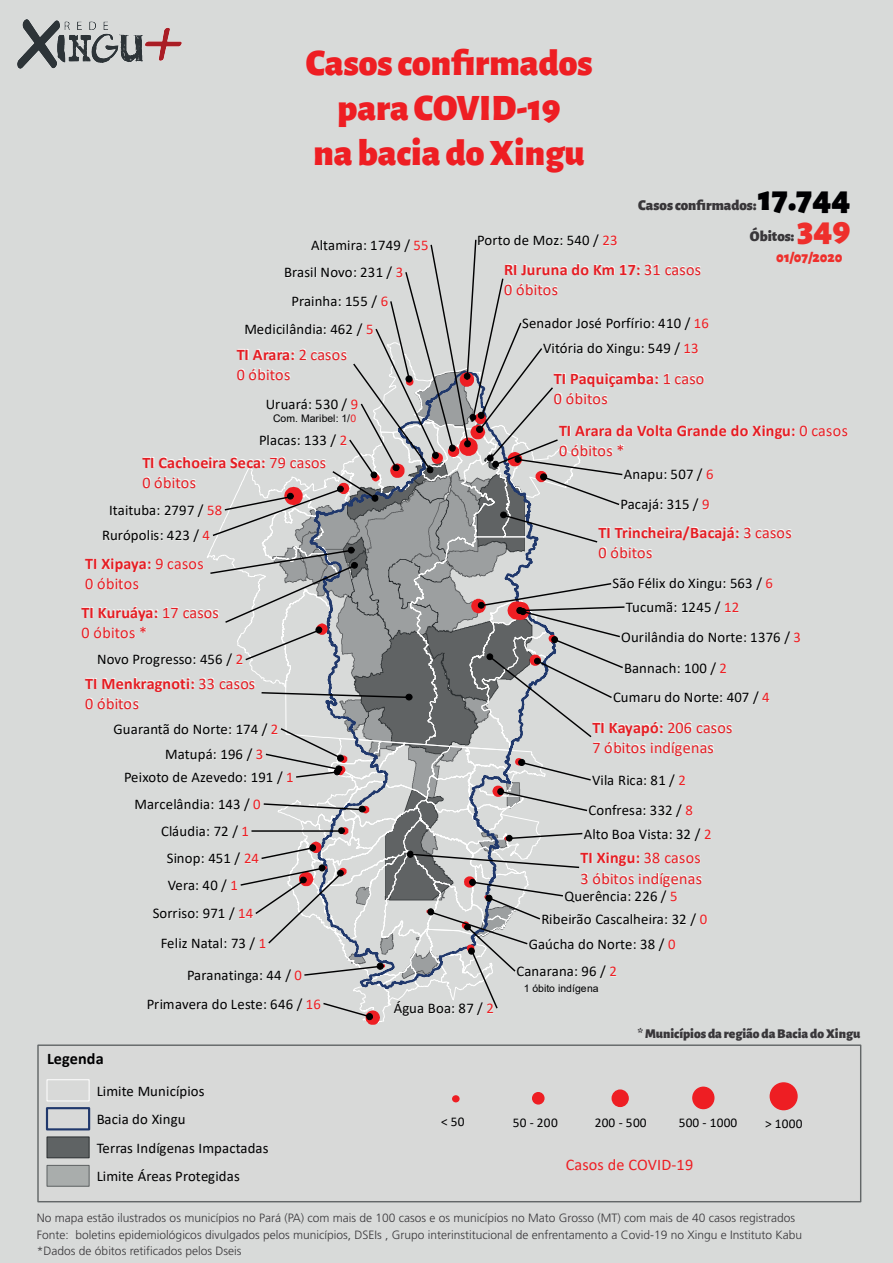
<style>
.page{position:relative;width:893px;height:1263px;background:#d8dad9}
.page>*{position:absolute;margin:0;border:0;box-sizing:border-box;transform-origin:0 0}
.t1{font:900 37.5px/45px "Alegreya Sans";color:#ee1e23;text-align:center}
.t2{font:900 36px "Alegreya Sans";color:#000002}
.t3{font:900 36px "Alegreya Sans";color:#ee2f2c}
.t4{font:700 16.2px/20.1px "Calibri";letter-spacing:.01em;color:#e41e24}
.t5{font:16.2px/20.1px "Calibri";letter-spacing:.01em;color:#e41e24}
.t6{font:16.2px "Calibri";letter-spacing:.01em;color:#ee1e23}
.t7{font:700 16.2px "Calibri";letter-spacing:.005em;color:#000001}
.t8{font:900 15px "Alegreya Sans";color:#39373a}
.t9{font:900 15px "Alegreya Sans";color:#ee302d}
.t10{font:14.7px/28.5px "Calibri";letter-spacing:.01em;color:#000001}
.t11{font:900 13.5px "Alegreya Sans";color:#39373a}
.t12{font:13.35px "Calibri";letter-spacing:.005em;color:#000001}
.t13{font:300 12px/16.5px "Frutiger";color:#39373a}
.t14{font:10.5px "Arial";letter-spacing:-.005em;color:#000001}
.s1{color:#ee1e23}
.s2{font-weight:700}
.s3{font-weight:400}
</style>
<div class="page">
<img style="left:17px;top:19px;width:165px;height:50px">
<svg style="left:207px;top:239px;width:418px;height:786px"></svg>
<div style="left:37px;top:1044px;width:824px;height:158px;background:#d8d9d8;border:1px solid #636768"></div>
<div style="left:47px;top:1079px;width:42px;height:22px;border:1px solid #fff"></div>
<div style="left:46px;top:1107px;width:44px;height:23px;border:2px solid #20386c"></div>
<div style="left:47px;top:1136px;width:42px;height:22px;background:#5f6364;border:1px solid #2a2e30"></div>
<div style="left:47px;top:1165px;width:42px;height:21px;background:#a9adac;border:1px solid #5d6162"></div>
<svg style="left:453px;top:1097px;width:6px;height:5px"></svg>
<div style="left:452px;top:1095px;width:8px;height:7px;border:1px solid #ee1e23;border-radius:50%"></div>
<div style="left:533px;top:1093px;width:11px;height:11px;background:#ee1e23;border-radius:50%"></div>
<div style="left:532px;top:1092px;width:13px;height:12px;border:1px solid #ee1e23;border-radius:50%"></div>
<div style="left:612px;top:1090px;width:16px;height:16px;background:#ee1e23;border-radius:50%"></div>
<div style="left:611px;top:1089px;width:18px;height:18px;border:1px solid #ee1e23;border-radius:50%"></div>
<div style="left:693px;top:1087px;width:21px;height:21px;background:#ee1e23;border-radius:50%"></div>
<div style="left:692px;top:1086px;width:22px;height:23px;border:1px solid #ee1e23;border-radius:50%"></div>
<div style="left:770px;top:1083px;width:27px;height:26px;background:#ee1e23;border-radius:50%"></div>
<div style="left:770px;top:1082px;width:28px;height:28px;border:1px solid #ee1e23;border-radius:50%"></div>
<h1 class="t1" style="left:306px;top:37px;width:288px">Casos confirmados para COVID-19<br>na bacia do Xingu</h1>
<p class="t10" style="left:311px;top:230px;width:119px">Altamira: 1749 / <span class="s1">55</span></p>
<p class="t10" style="left:284px;top:257px;width:121px">Brasil Novo: 231 / <span class="s1">3</span></p>
<p class="t10" style="left:291px;top:287px;width:98px">Prainha: 155 / <span class="s1">6</span></p>
<p class="t10" style="left:244px;top:314px;width:131px">Medicilândia: 462 / <span class="s1">5</span></p>
<p class="t5" style="left:237px;top:344px;width:112px"><span class="s2">TI Arara:</span> 2 casos<br>0 óbitos</p>
<p class="t10" style="left:266px;top:389px;width:94px">Uruará: 530 / <span class="s1">9</span></p>
<p class="t10" style="left:259px;top:425px;width:90px">Placas: 133 / <span class="s1">2</span></p>
<p class="t14" style="left:273px;top:411px;width:85px">Com. Maribel: 1/<span class="s1">0</span></p>
<p class="t4" style="left:142px;top:452px;width:185px">TI Cachoeira Seca: <span class="s3">79 casos<br>0 óbitos</span></p>
<p class="t10" style="left:109px;top:495px;width:114px">Itaituba: 2797 / <span class="s1">58</span></p>
<p class="t10" style="left:102px;top:521px;width:109px">Rurópolis: 423 / <span class="s1">4</span></p>
<p class="t5" style="left:85px;top:553px;width:120px"><span class="s2">TI Xipaya:</span> 9 casos<br>0 óbitos</p>
<p class="t5" style="left:82px;top:602px;width:139px"><span class="s2">TI Kuruáya:</span> 17 casos<br>0 óbitos *</p>
<p class="t10" style="left:97px;top:645px;width:148px">Novo Progresso: 456 / <span class="s1">2</span></p>
<p class="t4" style="left:85px;top:673px;width:172px">TI Menkragnoti: <span class="s3">33 casos<br>0 óbitos</span></p>
<p class="t10" style="left:114px;top:714px;width:166px">Guarantã do Norte: 174 / <span class="s1">2</span></p>
<p class="t10" style="left:165px;top:739px;width:100px">Matupá: 196 / <span class="s1">3</span></p>
<p class="t10" style="left:124px;top:762px;width:171px">Peixoto de Azevedo: 191 / <span class="s1">1</span></p>
<p class="t10" style="left:134px;top:789px;width:128px">Marcelândia: 143 / <span class="s1">0</span></p>
<p class="t10" style="left:167px;top:817px;width:94px;line-height:27.3px;text-indent:-6px">Cláudia: 72 / <span class="s1">1<br></span>Sinop: 451 / <span class="s1">24</span></p>
<p class="t10" style="left:168px;top:870px;width:72px">Vera: 40 / <span class="s1">1</span></p>
<p class="t10" style="left:153px;top:899px;width:102px">Sorriso: 971 / <span class="s1">14</span></p>
<p class="t10" style="left:161px;top:928px;width:107px">Feliz Natal: 73 / <span class="s1">1</span></p>
<p class="t10" style="left:187px;top:960px;width:116px">Paranatinga: 44 / <span class="s1">0</span></p>
<p class="t10" style="left:477px;top:225px;width:142px">Porto de Moz: 540 / <span class="s1">23</span></p>
<p class="t8" style="left:638px;top:193px;width:120px">Casos confirmados:</p>
<h2 class="t2" style="left:758px;top:169px;width:94px">17.744</h2>
<p class="t8" style="left:750px;top:224px;width:46px">Óbitos:</p>
<h2 class="t3" style="left:797px;top:201px;width:55px">349</h2>
<p class="t4" style="left:504px;top:259px;width:198px">RI Juruna do Km 17: <span class="s3">31 casos<br>0 óbitos</span></p>
<p class="t10" style="left:522px;top:308px;width:188px">Senador José Porfírio: 410 / <span class="s1">16</span></p>
<p class="t10" style="left:543px;top:334px;width:157px">Vitória do Xingu: 549 / <span class="s1">13</span></p>
<p class="t4" style="left:554px;top:368px;width:152px">TI Paquiçamba: <span class="s3">1 caso<br>0 óbitos</span></p>
<p class="t9" style="left:776px;top:245px;width:68px">01/07/2020</p>
<p class="t4" style="left:559px;top:421px;width:290px">TI Arara da Volta Grande do Xingu: <span class="s3">0 casos<br>0 óbitos *</span></p>
<p class="t10" style="left:624px;top:460px;width:91px">Anapu: 507 / <span class="s1">6</span></p>
<p class="t10" style="left:621px;top:490px;width:91px">Pacajá: 315 / <span class="s1">9</span></p>
<p class="t4" style="left:599px;top:522px;width:195px">TI Trincheira/Bacajá: <span class="s3">3 casos<br>0 óbitos</span></p>
<p class="t10" style="left:613px;top:569px;width:162px">São Félix do Xingu: 563 / <span class="s1">6</span></p>
<p class="t10" style="left:626px;top:593px;width:115px">Tucumã: 1245 / <span class="s1">12</span></p>
<p class="t10" style="left:621px;top:622px;width:181px">Ourilândia do Norte: 1376 / <span class="s1">3</span></p>
<p class="t10" style="left:624px;top:653px;width:104px">Bannach: 100 / <span class="s1">2</span></p>
<p class="t10" style="left:613px;top:683px;width:158px">Cumaru do Norte: 407 / <span class="s1">4</span></p>
<p class="t5" style="left:592px;top:717px;width:141px"><span class="s2">TI Kayapó:</span> 206 casos<br>7 óbitos indígenas</p>
<p class="t10" style="left:588px;top:764px;width:106px;line-height:30.6px">Vila Rica: 81 / <span class="s1">2<br></span>Confresa: 332 / <span class="s1">8</span></p>
<p class="t10" style="left:584px;top:819px;width:129px">Alto Boa Vista: 32 / <span class="s1">2</span></p>
<p class="t5" style="left:580px;top:847px;width:123px"><span class="s2">TI Xingu:</span> 38 casos<br>3 óbitos indígenas</p>
<p class="t10" style="left:564px;top:881px;width:115px">Querência: 226 / <span class="s1">5</span></p>
<p class="t10" style="left:541px;top:904px;width:167px">Ribeirão Cascalheira: 32 / <span class="s1">0</span></p>
<p class="t10" style="left:529px;top:929px;width:148px">Gaúcha do Norte: 38 / <span class="s1">0</span></p>
<p class="t10" style="left:516px;top:957px;width:102px">Canarana: 96 / <span class="s1">2</span></p>
<p class="t14" style="left:524px;top:981px;width:76px">1 óbito indígena</p>
<p class="t10" style="left:147px;top:989px;width:176px">Primavera do Leste: 646 / <span class="s1">16</span></p>
<p class="t7" style="left:47px;top:1047px;width:58px">Legenda</p>
<p class="t10" style="left:97px;top:1076px;width:173px">Limite Municípios<br>Bacia do Xingu<br>Terras Indígenas Impactadas<br>Limite Áreas Protegidas</p>
<p class="t10" style="left:394px;top:993px;width:102px">Água Boa: 87 / <span class="s1">2</span></p>
<p class="t11" style="left:638px;top:1023px;width:224px">* Municípios da região da Bacia do Xingu</p>
<p class="t12" style="left:441px;top:1112px;width:25px">&lt; 50</p>
<p class="t12" style="left:513px;top:1113px;width:46px">50 - 200</p>
<p class="t12" style="left:595px;top:1113px;width:53px">200 - 500</p>
<p class="t12" style="left:679px;top:1113px;width:60px">500 - 1000</p>
<p class="t12" style="left:765px;top:1114px;width:39px">&gt; 1000</p>
<p class="t6" style="left:566px;top:1153px;width:129px">Casos de COVID-19</p>
<p class="t13" style="left:37px;top:1210px;width:767px">No mapa estão ilustrados os municípios no Pará (PA) com mais de 100 casos e os municípios no Mato Grosso (MT) com mais de 40 casos registrados<br>Fonte: boletins epidemiológicos divulgados pelos municípios, DSEIs , Grupo interinstitucional de enfrentamento a Covid-19 no Xingu e Instituto Kabu *Dados de óbitos retificados pelos Dseis</p>
</div>
